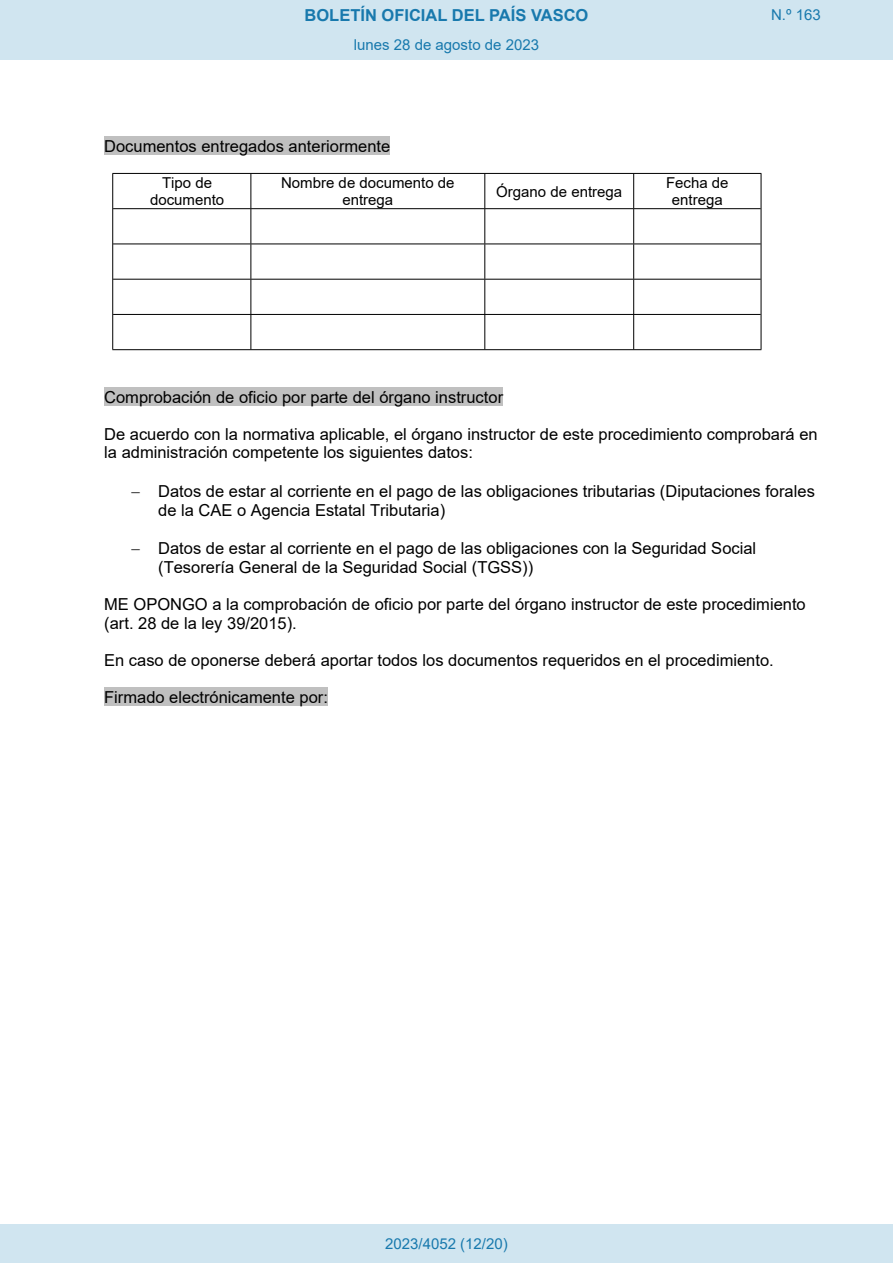
<style>
.page{position:relative;width:893px;height:1263px;background:#fff}
.page>*{position:absolute;margin:0;border:0;box-sizing:border-box;transform-origin:0 0}
.t1{font:16.5px/18.9px "Arial";color:#000}
.t2{font:700 16.5px "Arial";color:#1879ad}
.t3{font:15px/17.2px "Arial";color:#000;text-align:center}
.Paginacion_Centro{font:15px "Arial";color:#1879ad}
</style>
<div class="page">
<div style="left:104px;top:136px;width:93px;height:19px;background:#c0c0c0"></div>
<hr style="left:197px;top:136px;width:4px;height:19px;background:#c0c0c0">
<div style="left:201px;top:136px;width:83px;height:19px;background:#c0c0c0"></div>
<div style="left:284px;top:136px;width:5px;height:19px;background:#c0c0c0"></div>
<div style="left:289px;top:136px;width:101px;height:19px;background:#c0c0c0"></div>
<hr style="left:112px;top:174px;width:1px;height:175px;background:#000">
<hr style="left:250px;top:174px;width:1px;height:34px;background:#000">
<hr style="left:250px;top:209px;width:1px;height:35px;background:#000">
<hr style="left:250px;top:244px;width:1px;height:35px;background:#000">
<hr style="left:250px;top:280px;width:1px;height:34px;background:#000">
<hr style="left:250px;top:315px;width:1px;height:34px;background:#000">
<hr style="left:484px;top:174px;width:1px;height:34px;background:#000">
<hr style="left:484px;top:209px;width:1px;height:35px;background:#000">
<hr style="left:484px;top:244px;width:1px;height:35px;background:#000">
<hr style="left:484px;top:280px;width:1px;height:34px;background:#000">
<hr style="left:484px;top:315px;width:1px;height:34px;background:#000">
<hr style="left:633px;top:174px;width:1px;height:34px;background:#000">
<hr style="left:633px;top:209px;width:1px;height:35px;background:#000">
<hr style="left:633px;top:244px;width:1px;height:35px;background:#000">
<hr style="left:633px;top:280px;width:1px;height:34px;background:#000">
<hr style="left:633px;top:315px;width:1px;height:34px;background:#000">
<hr style="left:761px;top:174px;width:1px;height:175px;background:#000">
<hr style="left:112px;top:173px;width:649px;height:1px;background:#000">
<hr style="left:113px;top:208px;width:648px;height:1px;background:#000">
<hr style="left:113px;top:244px;width:648px;height:1px;background:#000">
<hr style="left:113px;top:279px;width:648px;height:1px;background:#000">
<hr style="left:113px;top:314px;width:648px;height:1px;background:#000">
<hr style="left:112px;top:349px;width:649px;height:1px;background:#000">
<div style="left:104px;top:387px;width:107px;height:19px;background:#c0c0c0"></div>
<div style="left:211px;top:387px;width:5px;height:19px;background:#c0c0c0"></div>
<div style="left:216px;top:387px;width:18px;height:19px;background:#c0c0c0"></div>
<div style="left:234px;top:387px;width:5px;height:19px;background:#c0c0c0"></div>
<div style="left:239px;top:387px;width:39px;height:19px;background:#c0c0c0"></div>
<hr style="left:278px;top:387px;width:4px;height:19px;background:#c0c0c0">
<div style="left:282px;top:387px;width:24px;height:19px;background:#c0c0c0"></div>
<div style="left:306px;top:387px;width:5px;height:19px;background:#c0c0c0"></div>
<div style="left:311px;top:387px;width:37px;height:19px;background:#c0c0c0"></div>
<div style="left:348px;top:387px;width:5px;height:19px;background:#c0c0c0"></div>
<div style="left:353px;top:387px;width:22px;height:19px;background:#c0c0c0"></div>
<hr style="left:375px;top:387px;width:4px;height:19px;background:#c0c0c0">
<div style="left:379px;top:387px;width:52px;height:19px;background:#c0c0c0"></div>
<hr style="left:431px;top:387px;width:4px;height:19px;background:#c0c0c0">
<div style="left:435px;top:387px;width:68px;height:19px;background:#c0c0c0"></div>
<div style="left:104px;top:687px;width:61px;height:19px;background:#c0c0c0"></div>
<hr style="left:165px;top:687px;width:4px;height:19px;background:#c0c0c0">
<div style="left:169px;top:687px;width:126px;height:19px;background:#c0c0c0"></div>
<hr style="left:295px;top:687px;width:4px;height:19px;background:#c0c0c0">
<div style="left:299px;top:687px;width:29px;height:19px;background:#c0c0c0"></div>
<div style="left:0;top:0;width:893px;height:60px;background:#d0e5f0"></div>
<div style="left:0;top:1225px;width:893px;height:38px;background:#d0e5f0"></div>
<p class="t2" style="left:305px;top:3px;width:285px">BOLETÍN OFICIAL DEL PAÍS VASCO</p>
<p class="Paginacion_Centro" style="left:771px;top:5px;width:51px">N.º 163</p>
<p class="Paginacion_Centro" style="left:354px;top:35px;width:187px">lunes 28 de agosto de 2023</p>
<p class="t1" style="left:104px;top:136px;width:288px">Documentos entregados anteriormente</p>
<p class="t3" style="left:150px;top:174px;width:76px">Tipo de documento</p>
<p class="t3" style="left:281px;top:174px;width:175px">Nombre de documento de entrega</p>
<p class="t3" style="left:496px;top:182px;width:127px">Órgano de entrega</p>
<p class="t3" style="left:666px;top:174px;width:64px">Fecha de entrega</p>
<p class="t1" style="left:104px;top:387px;width:400px">Comprobación de oficio por parte del órgano instructor</p>
<p class="t1" style="left:104px;top:424px;width:715px">De acuerdo con la normativa aplicable, el órgano instructor de este procedimiento comprobará en la administración competente los siguientes datos:</p>
<p class="t1" style="left:158px;top:481px;width:658px">Datos de estar al corriente en el pago de las obligaciones tributarias (Diputaciones forales de la CAE o Agencia Estatal Tributaria)</p>
<p class="t1" style="left:158px;top:538px;width:600px">Datos de estar al corriente en el pago de las obligaciones con la Seguridad Social (Tesorería General de la Seguridad Social (TGSS))</p>
<p class="t1" style="left:104px;top:594px;width:703px">ME OPONGO a la comprobación de oficio por parte del órgano instructor de este procedimiento (art. 28 de la ley 39/2015).</p>
<p class="t1" style="left:104px;top:650px;width:671px">En caso de oponerse deberá aportar todos los documentos requeridos en el procedimiento.</p>
<p class="t1" style="left:104px;top:687px;width:225px">Firmado electrónicamente por:</p>
<p class="Paginacion_Centro" style="left:385px;top:1234px;width:124px">2023/4052 (12/20)</p>
</div>
